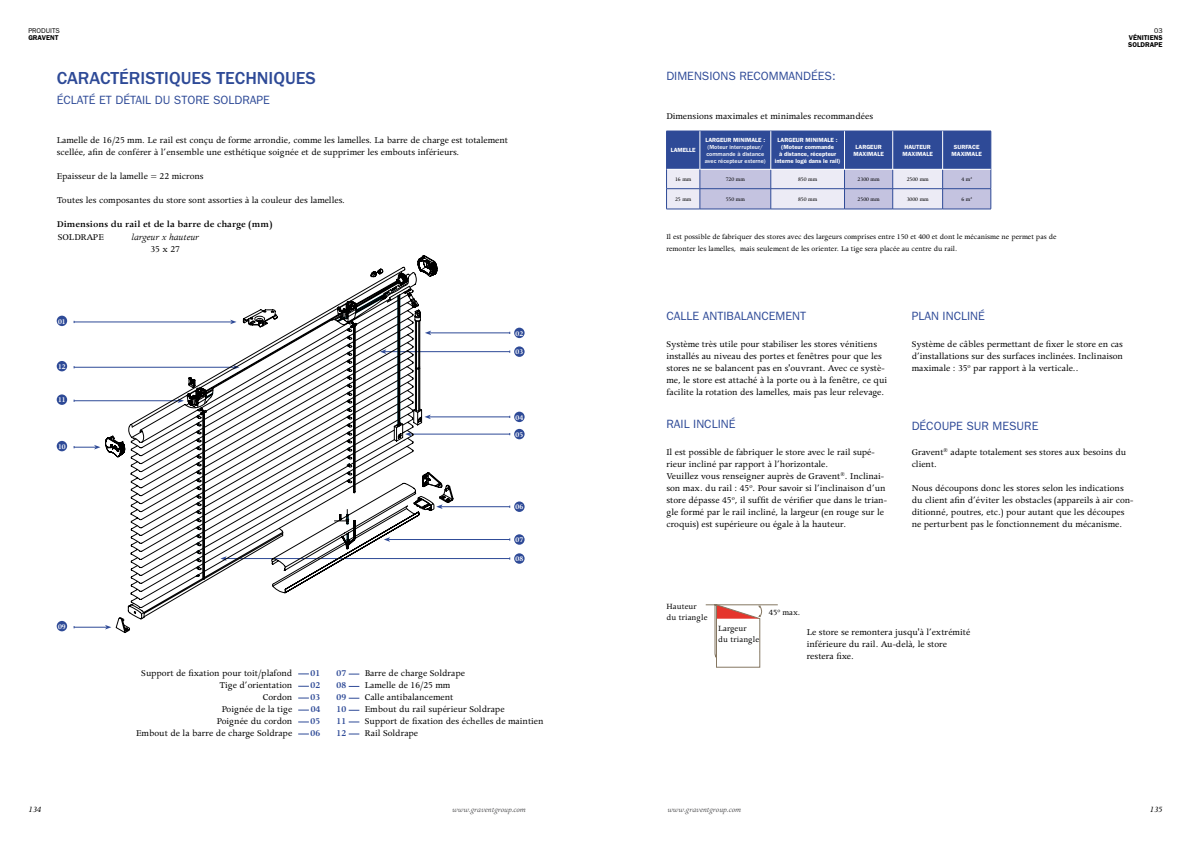
<style>
.page{position:relative;width:1191px;height:842px;background:#fff}
.page>*{position:absolute;margin:0;border:0;box-sizing:border-box;transform-origin:0 0}
.t1{font:500 18px "Franklin Gothic LT";color:#2e4a97}
.t2{font:12px "Franklin Gothic LT";color:#2e4a97}
.t3{font:10px/12px "Apollo";color:#000}
.t4{font:600 10px "Apollo";color:#000}
.t5{font:600 10px/12px "Apollo";letter-spacing:.01em;color:#2e4a97;text-align:justify}
.t6{font:italic 10px "Apollo";color:#000}
.t7{font:9px/10.8px "Apollo";letter-spacing:.01em;color:#000}
.t8{font:italic 9px "Apollo";color:#000}
.t9{font:8px/12px "Apollo";color:#000}
.t10{font:italic 8px "Apollo";color:#4b4b4d}
.t11{font:600 8px/17.2px "Apollo";letter-spacing:.01em;color:#fff}
.t12{font:600 7px/7px "Franklin Gothic LT";color:#000}
.t13{font:7px "Franklin Gothic LT";color:#000}
.t14{font:600 6px/7.2px "Franklin Gothic LT";color:#fff;text-align:center}
.t15{font:500 6px/7.2px "Franklin Gothic LT";color:#fff;text-align:center}
.t16{font:6px "Apollo";color:#000}
</style>
<div class="page">
<hr style="left:429px;top:333px;width:81px;height:1px;background:#2e4a97">
<hr style="left:385px;top:351px;width:125px;height:1px;background:#2e4a97">
<hr style="left:429px;top:417px;width:81px;height:1px;background:#2e4a97">
<hr style="left:410px;top:434px;width:100px;height:1px;background:#2e4a97">
<hr style="left:441px;top:506px;width:69px;height:1px;background:#2e4a97">
<hr style="left:388px;top:539px;width:122px;height:1px;background:#2e4a97">
<hr style="left:225px;top:558px;width:285px;height:1px;background:#2e4a97">
<div style="left:514px;top:328px;width:10px;height:10px;background:#2e4a97;border-radius:50%"></div>
<div style="left:514px;top:346px;width:10px;height:11px;background:#2e4a97;border-radius:50%"></div>
<div style="left:514px;top:412px;width:10px;height:10px;background:#2e4a97;border-radius:50%"></div>
<div style="left:514px;top:429px;width:10px;height:10px;background:#2e4a97;border-radius:50%"></div>
<div style="left:514px;top:501px;width:10px;height:11px;background:#2e4a97;border-radius:50%"></div>
<div style="left:514px;top:534px;width:10px;height:11px;background:#2e4a97;border-radius:50%"></div>
<div style="left:514px;top:553px;width:10px;height:11px;background:#2e4a97;border-radius:50%"></div>
<hr style="left:74px;top:322px;width:158px;height:1px;background:#2e4a97">
<hr style="left:74px;top:627px;width:33px;height:1px;background:#2e4a97">
<svg style="left:105px;top:625px;width:6px;height:4px"></svg>
<svg style="left:74px;top:445px;width:26px;height:4px"></svg>
<hr style="left:74px;top:400px;width:105px;height:1px;background:#2e4a97">
<hr style="left:74px;top:367px;width:161px;height:1px;background:#2e4a97">
<div style="left:57px;top:316px;width:10px;height:10px;background:#2e4a97;border-radius:50%"></div>
<div style="left:57px;top:621px;width:10px;height:10px;background:#2e4a97;border-radius:50%"></div>
<div style="left:57px;top:441px;width:10px;height:10px;background:#2e4a97;border-radius:50%"></div>
<div style="left:57px;top:394px;width:10px;height:11px;background:#2e4a97;border-radius:50%"></div>
<div style="left:57px;top:361px;width:10px;height:10px;background:#2e4a97;border-radius:50%"></div>
<svg style="left:106px;top:260px;width:347px;height:354px"></svg>
<svg style="left:191px;top:317px;width:235px;height:190px"></svg>
<hr style="left:699px;top:209px;width:72px;height:1px;background:#2e4a97">
<hr style="left:771px;top:209px;width:73px;height:1px;background:#2e4a97">
<hr style="left:844px;top:209px;width:48px;height:1px;background:#2e4a97">
<hr style="left:892px;top:209px;width:50px;height:1px;background:#2e4a97">
<hr style="left:942px;top:209px;width:49px;height:1px;background:#2e4a97">
<svg style="left:666px;top:131px;width:325px;height:78px;background:#818ebf"></svg>
<hr style="left:666px;top:209px;width:33px;height:1px;background:#2e4a97">
<hr style="left:942px;top:131px;width:1px;height:38px;background:#fff">
<hr style="left:666px;top:189px;width:33px;height:1px;background:#2e4a97">
<svg style="left:705px;top:604px;width:73px;height:63px"></svg>
<p class="t13" style="left:28px;top:27px;width:33px">PRODUITS</p>
<p class="t12" style="left:28px;top:34px;width:32px">GRAVENT</p>
<h1 class="t1" style="left:57px;top:68px;width:260px">CARACTÉRISTIQUES TECHNIQUES</h1>
<p class="t2" style="left:666px;top:69px;width:171px">DIMENSIONS RECOMMANDÉES:</p>
<p class="t2" style="left:57px;top:93px;width:215px">ÉCLATÉ ET DÉTAIL DU STORE SOLDRAPE</p>
<p class="t3" style="left:57px;top:134px;width:453px">Lamelle de 16/25 mm. Le rail est conçu de forme arrondie, comme les lamelles. La barre de charge est totalement scellée, afin de conférer à l’ensemble une esthétique soignée et de supprimer les embouts inférieurs.</p>
<p class="t3" style="left:57px;top:170px;width:148px">Epaisseur de la lamelle = 22 microns</p>
<p class="t3" style="left:57px;top:194px;width:290px">Toutes les composantes du store sont assorties à la couleur des lamelles.</p>
<p class="t4" style="left:57px;top:219px;width:217px">Dimensions du rail et de la barre de charge (mm)</p>
<p class="t6" style="left:131px;top:232px;width:69px">largeur x hauteur</p>
<p class="t3" style="left:150px;top:244px;width:31px">35 x 27</p>
<p class="t3" style="left:58px;top:231px;width:48px">SOLDRAPE</p>
<p class="t3" style="left:666px;top:110px;width:208px">Dimensions maximales et minimales recommandées</p>
<p class="t14" style="left:670px;top:147px;width:27px">LAMELLE</p>
<p class="t14" style="left:705px;top:136px;width:61px">LARGEUR MINIMALE :</p>
<p class="t15" style="left:705px;top:143px;width:62px">(Moteur interrupteur/ commande à distance avec récepteur externe)</p>
<p class="t14" style="left:775px;top:136px;width:67px">LARGEUR MINIMALE : (Moteur commande<br>à distance, récepteur interne logé dans le rail)</p>
<p class="t14" style="left:853px;top:143px;width:32px">LARGEUR<br>MAXIMALE</p>
<p class="t14" style="left:902px;top:143px;width:32px">HAUTEUR<br>MAXIMALE</p>
<p class="t14" style="left:951px;top:143px;width:32px">SURFACE<br>MAXIMALE</p>
<p class="t16" style="left:675px;top:176px;width:18px">16 mm</p>
<p class="t16" style="left:726px;top:176px;width:21px">720 mm</p>
<p class="t16" style="left:798px;top:176px;width:21px">850 mm</p>
<p class="t16" style="left:857px;top:176px;width:23px">2300 mm</p>
<p class="t16" style="left:906px;top:176px;width:23px">2500 mm</p>
<p class="t16" style="left:961px;top:176px;width:12px">4 m<sup>2</sup></p>
<p class="t16" style="left:675px;top:196px;width:18px">25 mm</p>
<p class="t16" style="left:726px;top:196px;width:21px">550 mm</p>
<p class="t16" style="left:798px;top:196px;width:21px">850 mm</p>
<p class="t16" style="left:857px;top:196px;width:23px">2500 mm</p>
<p class="t16" style="left:906px;top:196px;width:23px">3000 mm</p>
<p class="t16" style="left:961px;top:196px;width:12px">6 m<sup>2</sup></p>
<p class="t9" style="left:666px;top:231px;width:391px">Il est possible de fabriquer des stores avec des largeurs comprises entre 150 et 400 et dont le mécanisme ne permet pas de remonter les lamelles, mais seulement de les orienter. La tige sera placée au centre du rail.</p>
<p class="t13" style="left:1154px;top:27px;width:10px">03</p>
<p class="t12" style="left:1128px;top:34px;width:36px">VÉNITIENS<br>SOLDRAPE</p>
<p class="t11" style="left:58px;top:313px;width:9px">01</p>
<p class="t11" style="left:58px;top:358px;width:9px">12</p>
<p class="t11" style="left:58px;top:392px;width:9px">11</p>
<p class="t11" style="left:58px;top:438px;width:9px">10</p>
<p class="t11" style="left:58px;top:618px;width:9px">09</p>
<p class="t8" style="left:28px;top:805px;width:14px">134</p>
<p class="t11" style="left:515px;top:325px;width:9px">02</p>
<p class="t11" style="left:515px;top:344px;width:9px">03</p>
<p class="t11" style="left:515px;top:409px;width:9px">04<br>05</p>
<p class="t11" style="left:515px;top:499px;width:9px">06</p>
<p class="t11" style="left:515px;top:531px;width:9px">07</p>
<p class="t11" style="left:515px;top:550px;width:9px">08</p>
<p class="t3" style="left:136px;top:667px;width:158px;text-align:right">Support de fixation pour toit/plafond<br>Tige d’orientation<br>Cordon<br>Poignée de la tige<br>Poignée du cordon<br>Embout de la barre de charge Soldrape</p>
<p class="t3" style="left:365px;top:667px;width:180px">Barre de charge Soldrape<br>Lamelle de 16/25 mm<br>Calle antibalancement<br>Embout du rail supérieur Soldrape<br>Support de fixation des échelles de maintien<br>Rail Soldrape</p>
<p class="t5" style="left:310px;top:667px;width:11px">01<br>02<br>03<br>04<br>05<br>06</p>
<p class="t5" style="left:336px;top:667px;width:11px">07<br>08<br>09<br>10<br>11<br>12</p>
<p class="t2" style="left:666px;top:309px;width:141px">CALLE ANTIBALANCEMENT</p>
<p class="t3" style="left:666px;top:338px;width:222px">Système très utile pour stabiliser les stores vénitiens installés au niveau des portes et fenêtres pour que les stores ne se balancent pas en s'ouvrant. Avec ce systè&shy;me, le store est attaché à la porte ou à la fenêtre, ce qui facilite la rotation des lamelles, mais pas leur relevage.</p>
<p class="t2" style="left:666px;top:417px;width:71px">RAIL INCLINÉ</p>
<p class="t3" style="left:666px;top:446px;width:222px">Il est possible de fabriquer le store avec le rail supé&shy;rieur incliné par rapport à l’horizontale.<br>Veuillez vous renseigner auprès de Gravent<sup>®</sup>. Inclinai&shy;son max. du rail : 45º. Pour savoir si l’inclinaison d’un store dépasse 45º, il suffit de vérifier que dans le trian&shy;gle formé par le rail incliné, la largeur (en rouge sur le croquis) est supérieure ou égale à la hauteur.</p>
<p class="t2" style="left:911px;top:309px;width:75px">PLAN INCLINÉ</p>
<p class="t3" style="left:911px;top:338px;width:213px;text-align:justify">Système de câbles permettant de fixer le store en cas d’installations sur des surfaces inclinées. Inclinaison maximale : 35º par rapport à la verticale..</p>
<p class="t2" style="left:911px;top:419px;width:128px">DÉCOUPE SUR MESURE</p>
<p class="t3" style="left:911px;top:446px;width:216px">Gravent<sup>®</sup> adapte totalement ses stores aux besoins du client.</p>
<p class="t3" style="left:911px;top:482px;width:223px">Nous découpons donc les stores selon les indications du client afin d’éviter les obstacles (appareils à air con&shy;ditionné, poutres, etc.) pour autant que les découpes ne perturbent pas le fonctionnement du mécanisme.</p>
<p class="t7" style="left:666px;top:601px;width:43px">Hauteur du triangle</p>
<p class="t7" style="left:769px;top:607px;width:33px">45º max.</p>
<p class="t7" style="left:718px;top:623px;width:43px">Largeur<br>du triangle</p>
<p class="t3" style="left:806px;top:626px;width:165px">Le store se remontera jusqu'à l’extrémité inférieure du rail. Au-delà, le store restera fixe.</p>
<p class="t10" style="left:452px;top:805px;width:75px">www.graventgroup.com</p>
<p class="t10" style="left:667px;top:805px;width:75px">www.graventgroup.com</p>
<p class="t8" style="left:1149px;top:805px;width:14px">135</p>
</div>
